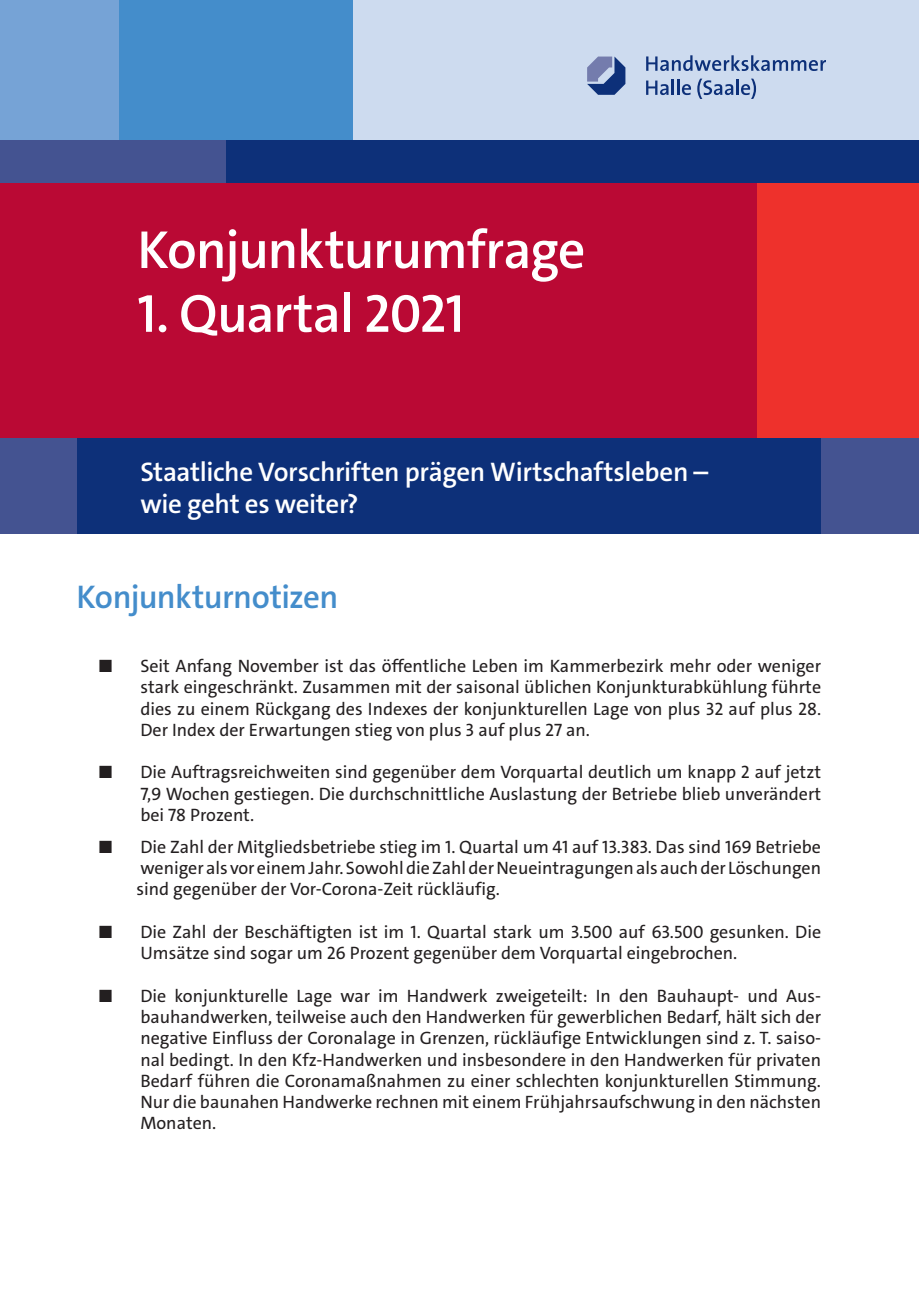
<style>
.page{position:relative;width:919px;height:1289px;background:#fff}
.page>*{position:absolute;margin:0;border:0;box-sizing:border-box;transform-origin:0 0}
.t1{font:600 54px "The Sans C4 s";letter-spacing:-.025em;color:#fff}
.t2{font:600 33px "The Sans C4 s";letter-spacing:-.02em;color:#448dcb}
.t3{font:600 27px/32px "The Sans C4 s";letter-spacing:-.015em;color:#fff}
.t4{font:18px/21.3px "The Sans C4 s";color:#231f20;text-align:justify}
</style>
<div class="page">
<div style="left:0;top:0;width:121px;height:140px;background:#76a3d6"></div>
<div style="left:119px;top:0;width:298px;height:140px;background:#448dcb"></div>
<div style="left:353px;top:0;width:565px;height:140px;background:#cddbef"></div>
<svg style="left:646px;top:55px;width:180px;height:16px"></svg>
<svg style="left:587px;top:57px;width:38px;height:38px"></svg>
<svg style="left:646px;top:81px;width:22px;height:14px"></svg>
<hr style="left:671px;top:79px;width:3px;height:16px;background:#0d3079">
<svg style="left:677px;top:79px;width:14px;height:16px"></svg>
<svg style="left:697px;top:79px;width:59px;height:20px"></svg>
<div style="left:225px;top:140px;width:693px;height:43px;background:#0d3079"></div>
<div style="left:0;top:140px;width:225px;height:43px;background:#445391"></div>
<div style="left:0;top:183px;width:757px;height:255px;background:#ba0934"></div>
<div style="left:757px;top:183px;width:161px;height:255px;background:#ee312c"></div>
<div style="left:821px;top:438px;width:97px;height:96px;background:#445391"></div>
<div style="left:77px;top:438px;width:744px;height:96px;background:#0d3079"></div>
<div style="left:0;top:438px;width:77px;height:96px;background:#445391"></div>
<h1 class="t1" style="left:137px;top:215px;width:449px">Konjunkturumfrage</h1>
<h1 class="t1" style="left:137px;top:279px;width:329px">1. Quartal 2021</h1>
<h3 class="t3" style="left:140px;top:456px;width:569px">Staatliche Vorschriften prägen Wirtschaftsleben – wie geht es weiter?</h3>
<h2 class="t2" style="left:77px;top:576px;width:263px">Konjunkturnotizen</h2>
<p class="t4" style="left:98px;top:655px;width:17px">◼</p>
<p class="t4" style="left:140px;top:655px;width:682px">Seit Anfang November ist das öffentliche Leben im Kammerbezirk mehr oder weniger stark eingeschränkt. Zusammen mit der saisonal üblichen Konjunkturabkühlung führte dies zu einem Rückgang des Indexes der konjunkturellen Lage von plus 32 auf plus 28.<br>Der Index der Erwartungen stieg von plus 3 auf plus 27 an.</p>
<p class="t4" style="left:98px;top:762px;width:17px">◼</p>
<p class="t4" style="left:140px;top:762px;width:682px">Die Auftragsreichweiten sind gegenüber dem Vorquartal deutlich um knapp 2 auf jetzt 7,9 Wochen gestiegen. Die durchschnittliche Auslastung der Betriebe blieb unverändert bei 78 Prozent.</p>
<p class="t4" style="left:98px;top:836px;width:17px">◼</p>
<p class="t4" style="left:136px;top:836px;width:686px">Die Zahl der Mitgliedsbetriebe stieg im 1. Quartal um 41 auf 13.383. Das sind 169 Betriebe weniger als vor einem Jahr. Sowohl die Zahl der Neueintragungen als auch der Löschungen sind gegenüber der Vor-Corona-Zeit rückläufig.</p>
<p class="t4" style="left:98px;top:921px;width:17px">◼</p>
<p class="t4" style="left:140px;top:921px;width:682px">Die Zahl der Beschäftigten ist im 1. Quartal stark um 3.500 auf 63.500 gesunken. Die<br>Umsätze sind sogar um 26 Prozent gegenüber dem Vorquartal eingebrochen.</p>
<p class="t4" style="left:98px;top:985px;width:17px">◼</p>
<p class="t4" style="left:140px;top:985px;width:682px">Die konjunkturelle Lage war im Handwerk zweigeteilt: In den Bauhaupt- und Aus&shy;bauhandwerken, teilweise auch den Handwerken für gewerblichen Bedarf, hält sich der negative Einfluss der Coronalage in Grenzen, rückläufige Entwicklungen sind z. T. saiso&shy;nal bedingt. In den Kfz-Handwerken und insbesondere in den Handwerken für privaten Bedarf führen die Coronamaßnahmen zu einer schlechten konjunkturellen Stimmung.<br>Nur die baunahen Handwerke rechnen mit einem Frühjahrsaufschwung in den nächsten Monaten.</p>
</div>
